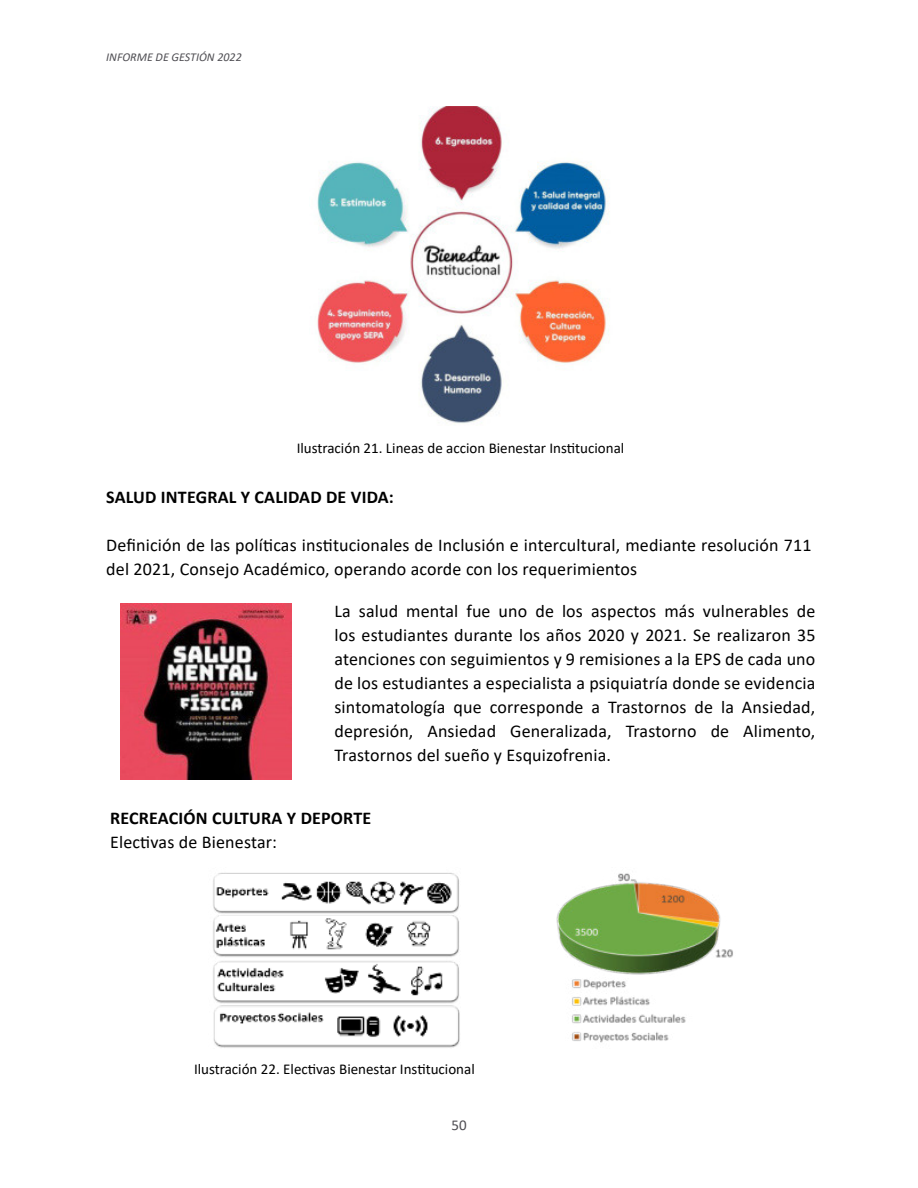
<style>
.page{position:relative;width:918px;height:1188px;background:#fff}
.page>*{position:absolute;margin:0;border:0;box-sizing:border-box;transform-origin:0 0}
.t1{font:18px/24px "Calibri";letter-spacing:.01em;color:#000;text-align:justify}
.t2{font:700 18px "Calibri";letter-spacing:.01em;color:#000}
.t3{font:15px "Calibri";color:#000}
.t4{font:15px "Calibri";color:#4f4e53}
.t5{font:italic 12px "Calibri";color:#4f4e53}
</style>
<div class="page">
<img style="left:120px;top:603px;width:172px;height:177px">
<img style="left:213px;top:873px;width:247px;height:175px">
<img style="left:556px;top:873px;width:177px;height:170px">
<img style="left:317px;top:106px;width:292px;height:318px">
<p class="t5" style="left:106px;top:50px;width:137px">INFORME DE GESTIÓN 2022</p>
<p class="t3" style="left:297px;top:437px;width:329px">Ilustración 21. Lineas de accion Bienestar Ins琀椀tucional</p>
<p class="t2" style="left:106px;top:489px;width:289px">SALUD INTEGRAL Y CALIDAD DE VIDA:</p>
<p class="t1" style="left:106px;top:533px;width:707px">De昀椀nición de las polí琀椀cas ins琀椀tucionales de Inclusión e intercultural, mediante resolución 711 del 2021, Consejo Académico, operando acorde con los requerimientos</p>
<p class="t1" style="left:334px;top:598px;width:483px">La salud mental fue uno de los aspectos más vulnerables de los estudiantes durante los años 2020 y 2021. Se realizaron 35 atenciones con seguimientos y 9 remisiones a la EPS de cada uno de los estudiantes a especialista a psiquiatría donde se evidencia sintomatología que corresponde a Trastornos de la Ansiedad, depresión, Ansiedad Generalizada, Trastorno de Alimento, Trastornos del sueño y Esquizofrenia.</p>
<p class="t2" style="left:110px;top:809px;width:263px">RECREACIÓN CULTURA Y DEPORTE</p>
<p class="t1" style="left:110px;top:830px;width:169px">Elec琀椀vas de Bienestar:</p>
<p class="t3" style="left:194px;top:1059px;width:282px">Ilustración 22. Elec琀椀vas Bienestar Ins琀椀tucional</p>
<p class="t4" style="left:451px;top:1114px;width:17px">50</p>
</div>
